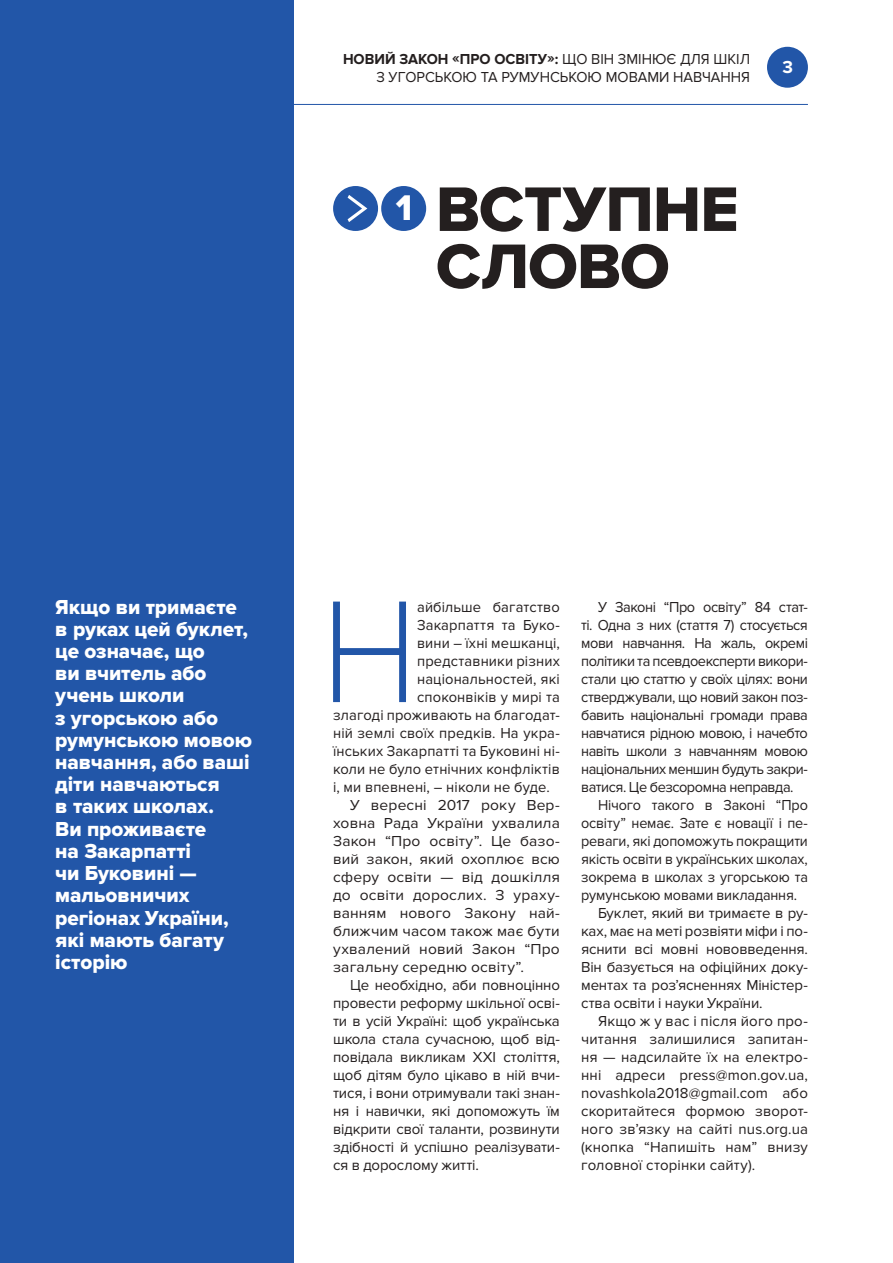
<style>
.page{position:relative;width:893px;height:1263px;background:#fff}
.page>*{position:absolute;margin:0;border:0;box-sizing:border-box;transform-origin:0 0}
.t1{font:300 143.55px "Gotham Pro";color:#2256a8;scale:.92 1}
.t2{font:65.1px/57.2px "Proxima Nova Extrabld";letter-spacing:-.015em;color:#241f1f}
.t3{font:37.05px "Proxima Nova Extrabld";color:#fff}
.t4{font:21px/22.2px "Proxima Nova Extrabld";letter-spacing:-.005em;color:#fff}
.t5{font:700 18px "Proxima Nova";color:#fff}
.t6{font:15px/18px "Proxima Nova";letter-spacing:-.005em;color:#241f1f;text-align:right}
.t7{font:15px "Proxima Nova";letter-spacing:-.03em;color:#241f1f}
.t8{font:15px "Proxima Nova";letter-spacing:-.005em;color:#241f1f;scale:1.04 1}
.t9{font:15px "Proxima Nova";letter-spacing:-.005em;color:#241f1f;scale:.96 1}
.s1{font-weight:700}
</style>
<div class="page">
<hr style="left:0;top:104px;width:808px;height:1px;background:#2256a8">
<div style="left:767px;top:47px;width:41px;height:41px;background:#2256a8;border-radius:50%"></div>
<div style="left:0;top:0;width:293px;height:1263px;background:#2256a8"></div>
<div style="left:333px;top:186px;width:45px;height:45px;background:#2256a8;border-radius:50%"></div>
<svg style="left:348px;top:195px;width:19px;height:27px"></svg>
<div style="left:381px;top:186px;width:45px;height:45px;background:#2256a8;border-radius:50%"></div>
<p class="t6" style="left:343px;top:50px;width:409px"><span class="s1">НОВИЙ ЗАКОН «ПРО ОСВІТУ»:</span> ЩО ВІН ЗМІНЮЄ ДЛЯ ШКІЛ<br>З УГОРСЬКОЮ ТА РУМУНСЬКОЮ МОВАМИ НАВЧАННЯ</p>
<p class="t5" style="left:782px;top:57px;width:12px">3</p>
<h3 class="t3" style="left:396px;top:186px;width:18px">1</h3>
<h2 class="t2" style="left:436px;top:182px;width:304px">ВСТУПНЕ<br>СЛОВО</h2>
<p class="t4" style="left:55px;top:596px;width:198px">Якщо ви тримаєте в руках цей буклет, це означає, що<br>ви вчитель або учень школи<br>з угорською або румунською мовою навчання, або ваші діти навчаються<br>в таких школах.<br>Ви проживаєте<br>на Закарпатті<br>чи Буковині — мальовничих регіонах України, які мають багату історію</p>
<h1 class="t1" style="left:319px;top:573px;width:111px">Н</h1>
<p class="t6" style="left:417px;top:598px;width:144px">айбільше багатство</p>
<p class="t6" style="left:417px;top:616px;width:144px">Закарпаття та Буко-</p>
<p class="t6" style="left:417px;top:634px;width:144px">вини – їхні мешканці,</p>
<p class="t6" style="left:417px;top:652px;width:144px">представники різних</p>
<p class="t6" style="left:417px;top:670px;width:144px">національностей, які</p>
<p class="t6" style="left:417px;top:688px;width:144px">споконвіків у мирі та</p>
<p class="t6" style="left:333px;top:706px;width:228px">злагоді проживають на благодат-</p>
<p class="t6" style="left:333px;top:724px;width:228px">ній землі своїх предків. На укра-</p>
<p class="t6" style="left:333px;top:742px;width:228px">їнських Закарпатті та Буковині ні-</p>
<p class="t6" style="left:333px;top:760px;width:228px">коли не було етнічних конфліктів</p>
<p class="t6" style="left:333px;top:778px;width:218px">і, ми впевнені, – ніколи не буде.</p>
<p class="t8" style="left:350px;top:796px;width:203px">У вересні 2017 року Вер-</p>
<p class="t8" style="left:333px;top:814px;width:220px">ховна Рада України ухвалила</p>
<p class="t8" style="left:333px;top:832px;width:220px">Закон “Про освіту”. Це базо-</p>
<p class="t8" style="left:333px;top:850px;width:220px">вий закон, який охоплює всю</p>
<p class="t8" style="left:333px;top:868px;width:220px">сферу освіти — від дошкілля</p>
<p class="t8" style="left:333px;top:886px;width:220px">до освіти дорослих. З ураху-</p>
<p class="t8" style="left:333px;top:904px;width:220px">ванням нового Закону най-</p>
<p class="t8" style="left:333px;top:922px;width:220px">ближчим часом також має бути</p>
<p class="t8" style="left:333px;top:940px;width:220px">ухвалений новий Закон “Про</p>
<p class="t8" style="left:333px;top:958px;width:185px">загальну середню освіту”.</p>
<p class="t6" style="left:350px;top:976px;width:211px">Це необхідно, аби повноцінно</p>
<p class="t6" style="left:333px;top:994px;width:228px">провести реформу шкільної осві-</p>
<p class="t6" style="left:333px;top:1012px;width:228px">ти в усій Україні: щоб українська</p>
<p class="t6" style="left:333px;top:1030px;width:228px">школа стала сучасною, щоб від-</p>
<p class="t6" style="left:333px;top:1048px;width:228px">повідала викликам ХХІ століття,</p>
<p class="t6" style="left:333px;top:1066px;width:228px">щоб дітям було цікаво в ній вчи-</p>
<p class="t6" style="left:333px;top:1084px;width:228px">тися, і вони отримували такі знан-</p>
<p class="t6" style="left:333px;top:1102px;width:228px">ня і навички, які допоможуть їм</p>
<p class="t6" style="left:333px;top:1120px;width:228px">відкрити свої таланти, розвинути</p>
<p class="t6" style="left:333px;top:1138px;width:228px">здібності й успішно реалізувати-</p>
<p class="t6" style="left:333px;top:1156px;width:147px">ся в дорослому житті.</p>
<p class="t7" style="left:598px;top:598px;width:211px">У Законі “Про освіту” 84 стат-</p>
<p class="t7" style="left:581px;top:616px;width:228px">ті. Одна з них (стаття 7) стосується</p>
<p class="t7" style="left:581px;top:634px;width:228px">мови навчання. На жаль, окремі</p>
<p class="t7" style="left:581px;top:652px;width:228px">політики та псевдоексперти викори-</p>
<p class="t7" style="left:581px;top:670px;width:228px">стали цю статтю у своїх цілях: вони</p>
<p class="t7" style="left:581px;top:688px;width:228px">стверджували, що новий закон поз-</p>
<p class="t7" style="left:581px;top:706px;width:228px">бавить національні громади права</p>
<p class="t7" style="left:581px;top:724px;width:228px">навчатися рідною мовою, і начебто</p>
<p class="t7" style="left:581px;top:742px;width:228px">навіть школи з навчанням мовою</p>
<p class="t7" style="left:581px;top:760px;width:228px">національних меншин будуть закри-</p>
<p class="t7" style="left:581px;top:778px;width:214px">ватися. Це безсоромна неправда.</p>
<p class="t9" style="left:598px;top:796px;width:220px">Нічого такого в Законі “Про</p>
<p class="t9" style="left:581px;top:814px;width:238px">освіту” немає. Зате є новації і пе-</p>
<p class="t9" style="left:581px;top:832px;width:238px">реваги, які допоможуть покращити</p>
<p class="t9" style="left:581px;top:850px;width:238px">якість освіти в українських школах,</p>
<p class="t9" style="left:581px;top:868px;width:238px">зокрема в школах з угорською та</p>
<p class="t9" style="left:581px;top:886px;width:226px">румунською мовами викладання.</p>
<p class="t6" style="left:598px;top:904px;width:211px">Буклет, який ви тримаєте в ру-</p>
<p class="t6" style="left:581px;top:922px;width:228px">ках, має на меті розвіяти міфи і по-</p>
<p class="t6" style="left:581px;top:940px;width:228px">яснити всі мовні нововведення.</p>
<p class="t6" style="left:581px;top:958px;width:228px">Він базується на офіційних доку-</p>
<p class="t6" style="left:581px;top:976px;width:228px">ментах та роз’ясненнях Міністер-</p>
<p class="t6" style="left:581px;top:994px;width:183px">ства освіти і науки України.</p>
<p class="t6" style="left:598px;top:1012px;width:211px">Якщо ж у вас і після його про-</p>
<p class="t6" style="left:581px;top:1030px;width:228px">читання залишилися запитан-</p>
<p class="t6" style="left:581px;top:1048px;width:228px">ня — надсилайте їх на електро-</p>
<p class="t6" style="left:581px;top:1066px;width:228px">нні адреси press@mon.gov.ua,</p>
<p class="t6" style="left:581px;top:1084px;width:228px">novashkola2018@gmail.com або</p>
<p class="t6" style="left:581px;top:1102px;width:228px">скоритайтеся формою зворот-</p>
<p class="t6" style="left:581px;top:1120px;width:228px">ного зв’язку на сайті nus.org.ua</p>
<p class="t6" style="left:581px;top:1138px;width:228px">(кнопка “Напишіть нам” внизу</p>
<p class="t6" style="left:581px;top:1156px;width:176px">головної сторінки сайту).</p>
</div>
